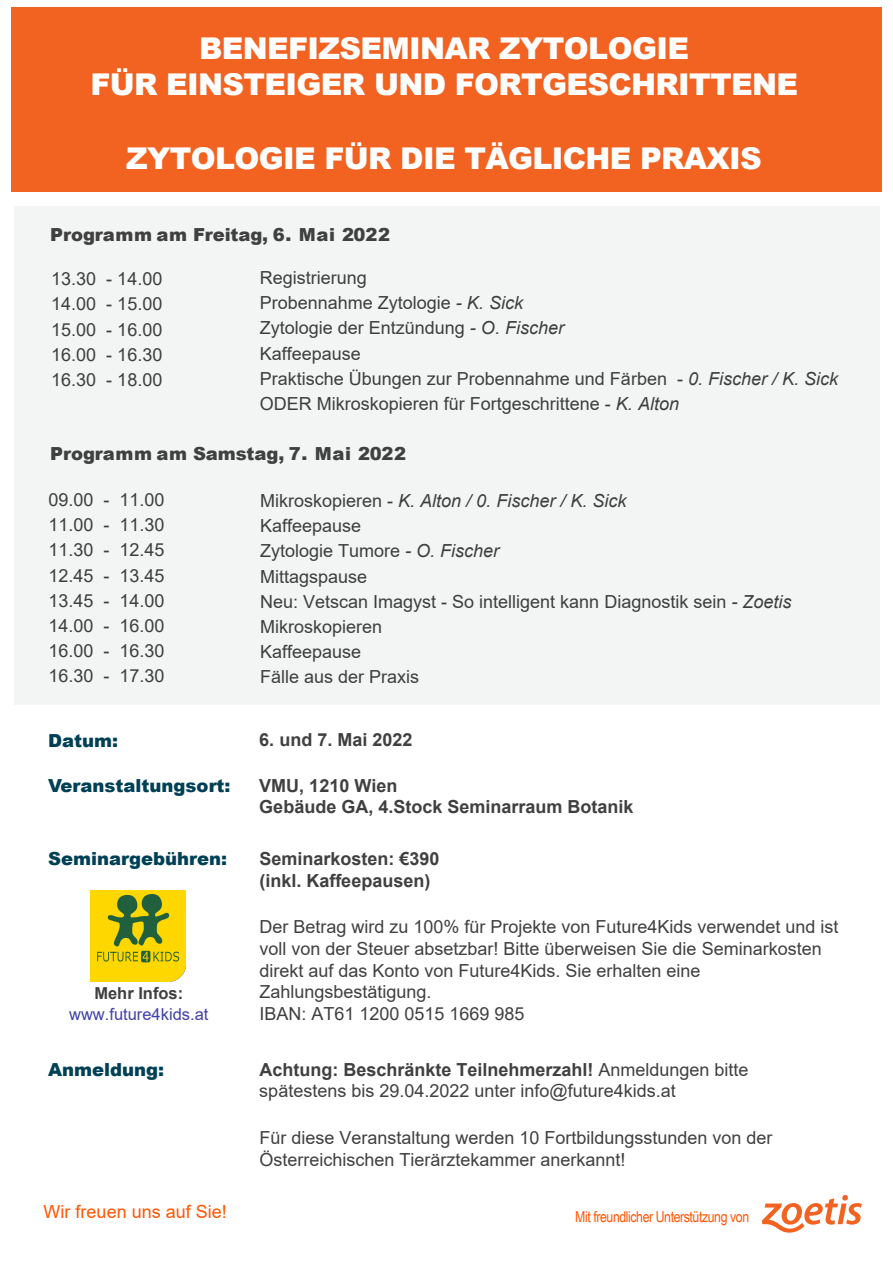
<style>
.page{position:relative;width:893px;height:1263px;background:#fff}
.page>*{position:absolute;margin:0;border:0;box-sizing:border-box;transform-origin:0 0}
.t1{font:900 30px/36px "Arial";letter-spacing:-.02em;color:#fff;text-align:center}
.t2{font:18px/25.2px "Arial";color:#3e3e3f;text-align:justify}
.t3{font:18px/21.6px "Arial";color:#404040}
.t4{font:700 18px/21.6px "Arial";color:#404040}
.t5{font:900 18px "Arial";letter-spacing:-.005em;color:#404040}
.t6{font:900 18px "Arial";color:#004055}
.t7{font:18px "Arial";color:#f50}
.t8{font:700 18px "Arial";color:#404040}
.t9{font:16.5px "Arial";color:#4040aa}
.t10{font:700 16.5px "Arial";color:#404040}
.t11{font:15px "Arial Narrow";letter-spacing:-.025em;color:#f50}
.s1{font-style:italic}
.s2{font-style:inherit}
.s3{font-weight:700}
</style>
<div class="page">
<div style="left:12px;top:8px;width:870px;height:184px;background:#f26221"></div>
<svg style="left:762px;top:1195px;width:100px;height:37px"></svg>
<div style="left:14px;top:206px;width:866px;height:498px;background:#f3f4f4"></div>
<img style="left:90px;top:890px;width:95px;height:91px">
<h1 class="t1" style="left:90px;top:30px;width:709px">BENEFIZSEMINAR ZYTOLOGIE<br>FÜR EINSTEIGER UND FORTGESCHRITTENE</h1>
<h1 class="t1" style="left:126px;top:139px;width:637px">ZYTOLOGIE FÜR DIE TÄGLICHE PRAXIS</h1>
<p class="t5" style="left:50px;top:221px;width:341px">Programm am Freitag, 6. Mai 2022</p>
<p class="t2" style="left:51px;top:266px;width:113px">13.30 - 14.00<br>14.00 - 15.00<br>15.00 - 16.00<br>16.00 - 16.30<br>16.30 - 18.00</p>
<p class="t2" style="left:260px;top:265px;width:580px;text-align:left">Registrierung<br>Probennahme Zytologie <span class="s1">- K. Sick<br></span>Zytologie der Entzündung <span class="s1">- O. Fischer<br></span>Kaffeepause<br>Praktische Übungen zur Probennahme und Färben - <span class="s1">0. Fischer / K. Sick </span>ODER Mikroskopieren für Fortgeschrittene - <span class="s1">K. Alton</span></p>
<p class="t5" style="left:50px;top:440px;width:357px">Programm am Samstag, 7. Mai 2022</p>
<p class="t2" style="left:48px;top:487px;width:118px">09.00 - 11.00<br>11.00 - 11.30<br>11.30 - 12.45<br>12.45 - 13.45<br>13.45 - 14.00<br>14.00 - 16.00<br>16.00 - 16.30<br>16.30 - 17.30</p>
<p class="t2" style="left:260px;top:488px;width:533px;text-align:left">Mikroskopieren - <span class="s1">K. Alton / 0. Fischer / K. Sick<br></span>Kaffeepause<br>Zytologie Tumore <span class="s1">- O. Fischer<br></span>Mittagspause<br>Neu: Vetscan Imagyst - So intelligent kann Diagnostik sein <span class="s1">- Zoetis<br></span>Mikroskopieren<br>Kaffeepause<br>Fälle aus der Praxis</p>
<p class="t6" style="left:48px;top:727px;width:72px">Datum:</p>
<p class="t6" style="left:48px;top:772px;width:184px">Veranstaltungsort:</p>
<p class="t6" style="left:48px;top:846px;width:181px">Seminargebühren:</p>
<p class="t10" style="left:94px;top:981px;width:90px">Mehr Infos:</p>
<p class="t9" style="left:69px;top:1003px;width:141px">www.future4kids.at</p>
<p class="t6" style="left:48px;top:1056px;width:118px">Anmeldung:</p>
<p class="t7" style="left:44px;top:1200px;width:185px">Wir freuen uns auf Sie!</p>
<p class="t8" style="left:259px;top:726px;width:155px">6. und 7. Mai 2022</p>
<p class="t4" style="left:259px;top:774px;width:376px">VMU, 1210 Wien<br>Gebäude GA, 4.Stock Seminarraum Botanik</p>
<p class="t4" style="left:259px;top:848px;width:182px">Seminarkosten: €390 (inkl. <span class="s2">Kaffeepausen</span>)</p>
<p class="t3" style="left:259px;top:916px;width:581px">Der Betrag wird zu 100% für Projekte von Future4Kids verwendet und ist voll von der Steuer absetzbar! Bitte überweisen Sie die Seminarkosten direkt auf das Konto von Future4Kids. Sie erhalten eine Zahlungsbestätigung.<br>IBAN: AT61 1200 0515 1669 985</p>
<p class="t3" style="left:259px;top:1058px;width:491px"><span class="s3">Achtung: Beschränkte Teilnehmerzahl!</span> Anmeldungen bitte spätestens bis 29.0<span class="s2">4</span>.2022 unter <span class="s2">info@future4kids.at</span></p>
<p class="t3" style="left:259px;top:1127px;width:515px">Für diese Veranstaltung werden 10 Fortbildungsstunden von der<br>Österreichischen Tierärztekammer anerkannt!</p>
<p class="t11" style="left:575px;top:1206px;width:175px">Mit freundlicher Unterstützung von</p>
</div>
